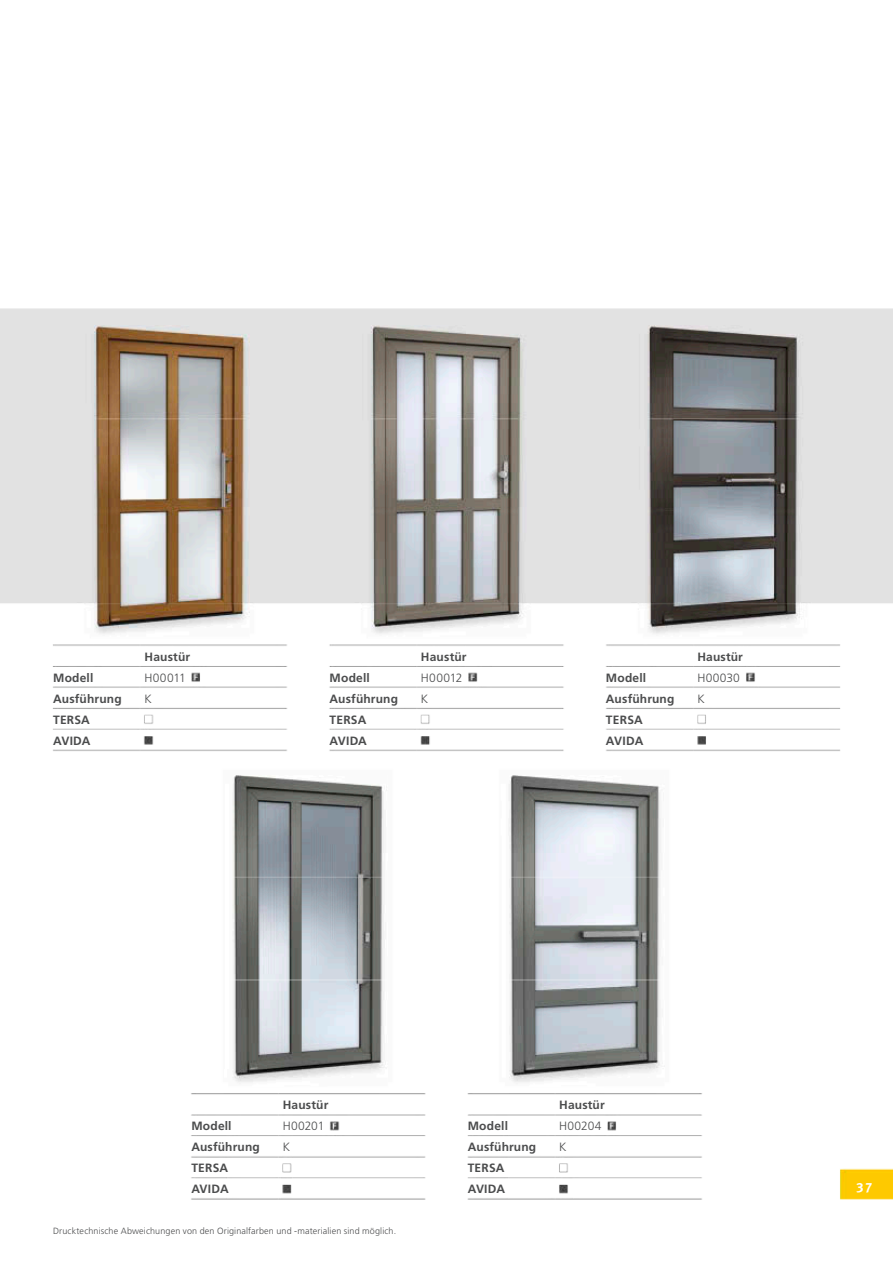
<style>
.page{position:relative;width:893px;height:1263px;background:#fff}
.page>*{position:absolute;margin:0;border:0;box-sizing:border-box;transform-origin:0 0}
.t1{font:700 13.5px "Meta Plus";color:#fff}
.t2{font:700 12px/21px "Frutiger";letter-spacing:.015em;color:#4b4c4d}
.t3{font:300 12px "Frutiger";letter-spacing:.025em;color:#4b4c4d}
.t4{font:300 9px "Frutiger";letter-spacing:.015em;color:#4b4c4d}
</style>
<div class="page">
<img style="left:0;top:308px;width:893px;height:892px">
<p class="t2" style="left:145px;top:646px;width:47px">Haustür</p>
<p class="t2" style="left:53px;top:667px;width:42px">Modell</p>
<p class="t3" style="left:145px;top:671px;width:43px">H00011</p>
<p class="t2" style="left:53px;top:688px;width:70px">Ausführung</p>
<p class="t3" style="left:145px;top:692px;width:9px">K</p>
<p class="t2" style="left:53px;top:709px;width:39px">TERSA<br>AVIDA</p>
<p class="t2" style="left:421px;top:646px;width:47px">Haustür</p>
<p class="t2" style="left:330px;top:667px;width:42px">Modell</p>
<p class="t3" style="left:421px;top:671px;width:43px">H00012</p>
<p class="t2" style="left:330px;top:688px;width:70px">Ausführung</p>
<p class="t3" style="left:421px;top:692px;width:9px">K</p>
<p class="t2" style="left:330px;top:709px;width:39px">TERSA<br>AVIDA</p>
<p class="t2" style="left:697px;top:646px;width:47px">Haustür</p>
<p class="t2" style="left:606px;top:667px;width:42px">Modell</p>
<p class="t3" style="left:697px;top:671px;width:44px">H00030</p>
<p class="t2" style="left:606px;top:688px;width:70px">Ausführung</p>
<p class="t3" style="left:697px;top:692px;width:9px">K</p>
<p class="t2" style="left:606px;top:709px;width:39px">TERSA<br>AVIDA</p>
<p class="t2" style="left:283px;top:1094px;width:47px">Haustür</p>
<p class="t2" style="left:191px;top:1115px;width:42px">Modell</p>
<p class="t3" style="left:283px;top:1119px;width:43px">H00201</p>
<p class="t2" style="left:191px;top:1136px;width:70px">Ausführung</p>
<p class="t3" style="left:283px;top:1140px;width:9px">K</p>
<p class="t2" style="left:191px;top:1157px;width:39px">TERSA<br>AVIDA</p>
<p class="t4" style="left:53px;top:1225px;width:345px">Drucktechnische Abweichungen von den Originalfarben und -materialien sind möglich.</p>
<p class="t2" style="left:559px;top:1094px;width:47px">Haustür</p>
<p class="t2" style="left:468px;top:1115px;width:42px">Modell</p>
<p class="t3" style="left:559px;top:1119px;width:44px">H00204</p>
<p class="t2" style="left:468px;top:1136px;width:70px">Ausführung</p>
<p class="t3" style="left:559px;top:1140px;width:9px">K</p>
<p class="t2" style="left:468px;top:1157px;width:39px">TERSA<br>AVIDA</p>
<p class="t1" style="left:857px;top:1177px;width:17px">37</p>
</div>
